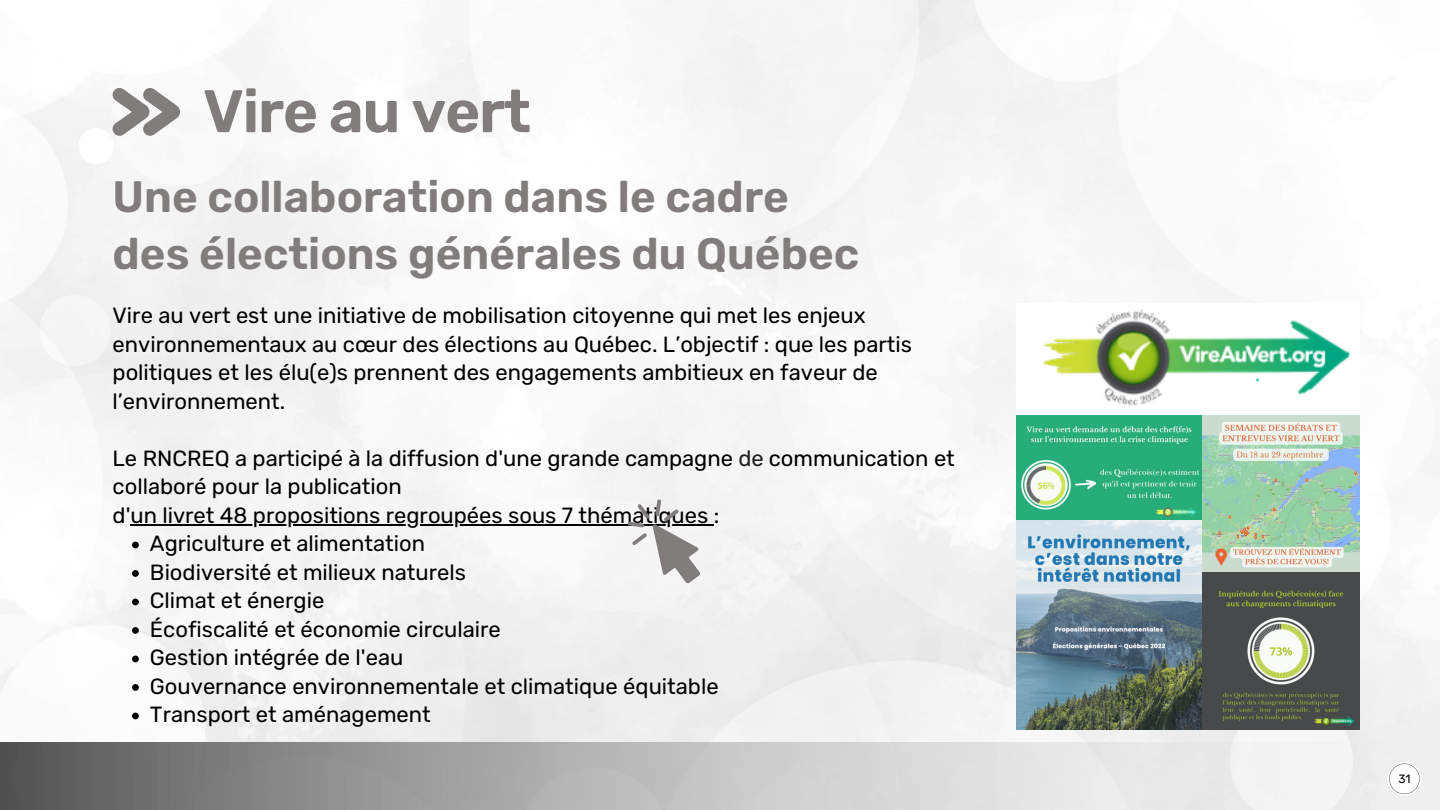
<style>
.page{position:relative;width:1440px;height:810px;background:#fff}
.page>*{position:absolute;margin:0;border:0;box-sizing:border-box;transform-origin:0 0}
.t1{font:600 60px "Rubik";letter-spacing:-.02em;color:#827d7d}
.t2{font:600 44px "Rubik";color:#827d7d}
.t3{font:22px/28.5px "Rubik";color:#000}
.t4{font:12px "Rubik";color:#000}
.s1{color:#1f1f1f}
</style>
<div class="page">
<img style="left:0;top:0;width:1440px;height:742px">
<svg style="left:0;top:742px;width:1440px;height:68px;background:#b9b9b9"></svg>
<img style="left:1017px;top:304px;width:342px;height:425px">
<svg style="left:113px;top:87px;width:67px;height:50px"></svg>
<svg style="left:132px;top:542px;width:7px;height:6px"></svg>
<svg style="left:132px;top:570px;width:7px;height:7px"></svg>
<svg style="left:132px;top:599px;width:7px;height:6px"></svg>
<svg style="left:132px;top:627px;width:7px;height:7px"></svg>
<svg style="left:132px;top:656px;width:7px;height:6px"></svg>
<svg style="left:132px;top:684px;width:7px;height:7px"></svg>
<svg style="left:132px;top:713px;width:7px;height:6px"></svg>
<hr style="left:130px;top:524px;width:584px;height:2px;background:#000">
<svg style="left:620px;top:495px;width:90px;height:90px"></svg>
<svg style="left:1388px;top:762px;width:33px;height:34px"></svg>
<p class="t1" style="left:203px;top:76px;width:330px">Vire au vert</p>
<p class="t2" style="left:113px;top:171px;width:678px">Une collaboration dans le cadre</p>
<p class="t2" style="left:113px;top:228px;width:748px">des élections générales du Québec</p>
<p class="t3" style="left:113px;top:302px;width:801px">Vire au vert est une initiative de mobilisation citoyenne qui met les enjeux environnementaux au cœur des élections au Québec. L’objectif : que les partis politiques et les élu(e)s prennent des engagements ambitieux en faveur de l’environnement.</p>
<p class="t3" style="left:113px;top:444px;width:844px">Le RNCREQ a participé à la diffusion d'une grande campagne <span class="s1">de</span> communication et collaboré pour la publication</p>
<p class="t3" style="left:113px;top:501px;width:608px">d'un livret 48 propositions regroupées sous 7 thématiques :</p>
<p class="t3" style="left:150px;top:530px;width:277px">Agriculture et alimentation</p>
<p class="t3" style="left:150px;top:558px;width:317px">Biodiversité et milieux naturels</p>
<p class="t3" style="left:150px;top:587px;width:176px">Climat et énergie</p>
<p class="t3" style="left:150px;top:615px;width:352px">Écofiscalité et économie circulaire</p>
<p class="t3" style="left:150px;top:644px;width:255px">Gestion intégrée de l'eau</p>
<p class="t3" style="left:150px;top:672px;width:570px">Gouvernance environnementale et climatique équitable</p>
<p class="t3" style="left:150px;top:701px;width:282px">Transport et aménagement</p>
<p class="t4" style="left:1398px;top:772px;width:14px">31</p>
</div>
